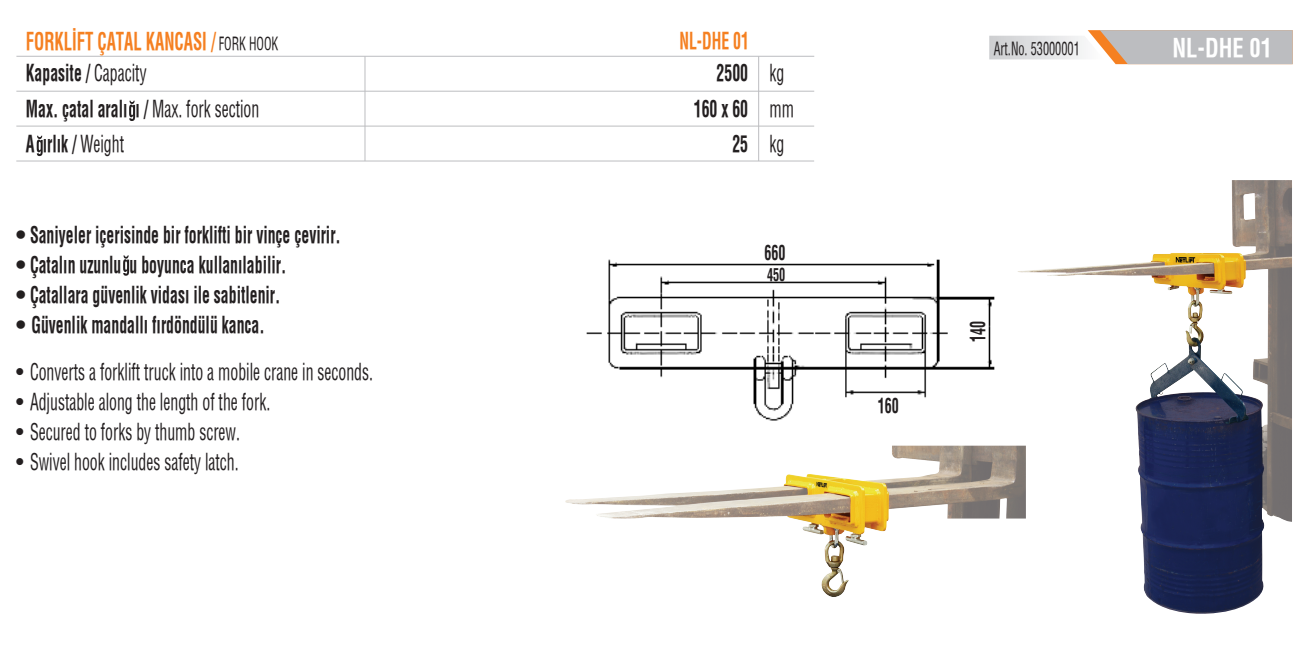
<style>
.page{position:relative;width:1309px;height:665px;background:#fff}
.page>*{position:absolute;margin:0;border:0;box-sizing:border-box;transform-origin:0 0}
.t1{font:25px "Helvetica Cond T Bold";color:#fff;scale:.9 1}
.t2{font:23.75px "Helvetica Cond T Bold";color:#f58021;scale:.7 1}
.t3{font:22.5px "Helvetica Cond T Bold";color:#231f20}
.t4{font:22.5px "Helvetica Cond";color:#231f20}
.t5{font:22.5px/35.2px "Helvetica Cond T Bold";color:#231f20;text-align:right;scale:.7 1}
.t6{font:22.5px "Helvetica Cond T Bold";color:#f58021;scale:.7 1}
.t7{font:22.5px/35.2px "Helvetica Cond";color:#231f20;scale:.7 1}
.t8{font:20px "Helvetica Cond T Bold";color:#231f20;scale:.7 1}
.t9{font:17.5px "Helvetica Cond";color:#231f20;scale:.7 1}
.t10{font:17.5px "Helvetica Cond T Bold";color:#231f20;scale:.7 1}
.s1{font-family:"Helvetica Cond";font-size:17.5px;color:#231f20}
.s2{font-family:"Helvetica Cond"}
</style>
<div class="page">
<svg style="left:989px;top:30px;width:303px;height:34px"></svg>
<svg style="left:129px;top:101px;width:6px;height:20px"></svg>
<svg style="left:37px;top:136px;width:6px;height:20px"></svg>
<svg style="left:123px;top:255px;width:6px;height:21px"></svg>
<hr style="left:16px;top:161px;width:798px;height:1px;background:#bcbdc0">
<hr style="left:16px;top:126px;width:798px;height:1px;background:#bcbdc0">
<hr style="left:16px;top:91px;width:798px;height:1px;background:#bcbdc0">
<hr style="left:16px;top:56px;width:798px;height:1px;background:#bcbdc0">
<hr style="left:364px;top:56px;width:1px;height:105px;background:#bcbdc0">
<hr style="left:758px;top:56px;width:1px;height:105px;background:#bcbdc0">
<img style="left:1018px;top:180px;width:273px;height:434px">
<img style="left:565px;top:445px;width:460px;height:155px">
<img style="left:586px;top:259px;width:409px;height:162px">
<p class="t2" style="left:26px;top:27px;width:362px">FORKL‹FT ÇATAL KANCASI / <span class="s1">FORK HOOK</span></p>
<p class="t6" style="left:679px;top:27px;width:101px">NL-DHE 01</p>
<p class="t5" style="left:26px;top:55px;width:335px;text-align:left">Kapasite / <span class="s2">Capacity<br></span>Max. çatal aral› › / <span class="s2">Max. fork section<br></span>A ırlık / <span class="s2">Weight</span></p>
<p class="t7" style="left:769px;top:55px;width:37px">kg mm kg</p>
<p class="t5" style="left:693px;top:55px;width:79px">2500<br>160 x 60<br>25</p>
<p class="t9" style="left:993px;top:37px;width:124px">Art.No. 53000001</p>
<p class="t1" style="left:1172px;top:33px;width:112px">NL-DHE 01</p>
<p class="t3" style="left:16px;top:221px;width:326px">• Saniyeler içerisinde bir forklifti bir vinçe çevirir.</p>
<p class="t3" style="left:16px;top:251px;width:271px">• Çatal›n uzunlu u boyunca kullan›labilir.</p>
<p class="t3" style="left:16px;top:281px;width:265px">• Çatallara güvenlik vidas› ile sabitlenir.</p>
<p class="t3" style="left:16px;top:311px;width:250px">• Güvenlik mandall› f›rdöndülü kanca.</p>
<p class="t8" style="left:965px;top:342px;width:32px;rotate:-90deg">140</p>
<p class="t8" style="left:764px;top:240px;width:31px">660</p>
<p class="t10" style="left:767px;top:264px;width:28px">450</p>
<p class="t4" style="left:16px;top:357px;width:358px">• Converts a forklift truck into a mobile crane in seconds.</p>
<p class="t4" style="left:16px;top:387px;width:255px">• Adjustable along the length of the fork.</p>
<p class="t4" style="left:16px;top:417px;width:225px">• Secured to forks by thumb screw.</p>
<p class="t4" style="left:16px;top:447px;width:224px">• Swivel hook includes safety latch.</p>
<p class="t8" style="left:877px;top:394px;width:31px">160</p>
</div>
